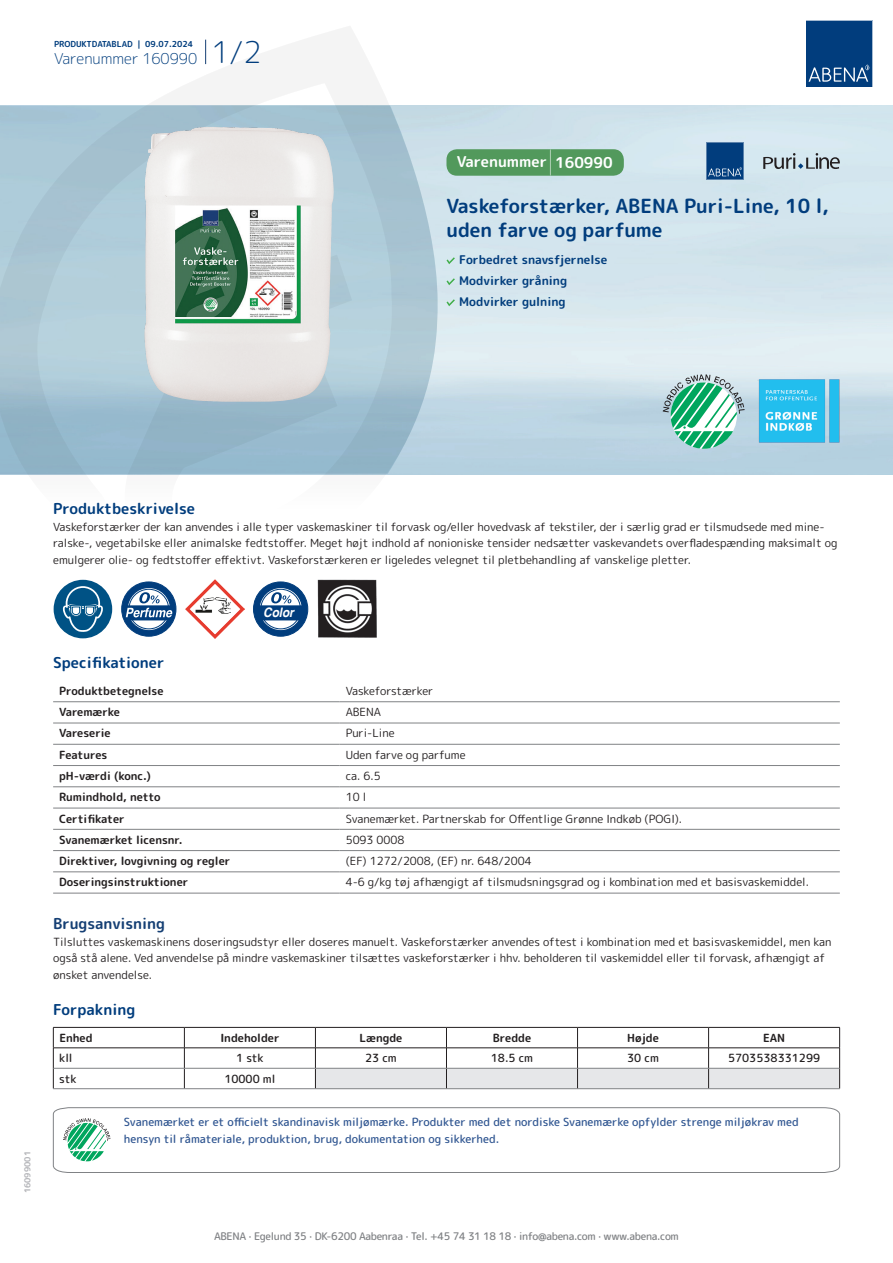
<style>
.page{position:relative;width:893px;height:1263px;background:#fff}
.page>*{position:absolute;margin:0;border:0;box-sizing:border-box;transform-origin:0 0}
.t1{font:700 19.5px/24px "Rounded Mplus 1 c";color:#013d7d}
.t2{font:700 15px "Rounded Mplus 1 c";color:#013d7d}
.t3{font:300 15px "Rounded Mplus 1 c";color:#013d7d}
.t4{font:700 15px "Rounded Mplus 1 c";color:#fff}
.t5{font:700 15px "Rounded Mplus 1 c";color:#153f74}
.t6{font:italic 700 13.05px "Helvetica";letter-spacing:-.005em;color:#fff;scale:.9 1}
.t7{font:700 12px/21px "Rounded Mplus 1 c";color:#013d7d}
.t8{font:11.25px/16.5px "Rounded Mplus 1 c";color:#231f20}
.t9{font:700 11.25px "Rounded Mplus 1 c";color:#231f20}
.t10{font:500 11.25px/16.5px "Rounded Mplus 1 c";color:#305691}
.t11{font:500 11.25px "Rounded Mplus 1 c";color:#231f20}
.t12{font:500 10.5px "Rounded Mplus 1 c";letter-spacing:-.03em;color:#808285}
.t13{font:700 8.25px "Rounded Mplus 1 c";color:#013d7d}
.t14{font:700 8.25px "Rounded Mplus 1 c";color:#b2b3b7}
.s1{font-size:30px}
.s2{font-size:25.5px}
</style>
<div class="page">
<img style="left:439px;top:106px;width:454px;height:368px">
<svg style="left:0;top:26px;width:439px;height:586px"></svg>
<svg style="left:0;top:106px;width:438px;height:368px;background:#a6c4d3"></svg>
<svg style="left:205px;top:40px;width:1px;height:24px"></svg>
<svg style="left:806px;top:20px;width:67px;height:67px;background:#144b86"></svg>
<img style="left:144px;top:127px;width:190px;height:275px">
<div style="left:54px;top:580px;width:58px;height:58px;background:#005285;border-radius:50%"></div>
<svg style="left:63px;top:580px;width:40px;height:52px"></svg>
<div style="left:122px;top:582px;width:54px;height:54px;background:#013d7d;border-radius:50%"></div>
<div style="left:121px;top:582px;width:55px;height:54px;border:1px solid #013d7d;border-radius:50%"></div>
<svg style="left:127px;top:587px;width:44px;height:44px"></svg>
<div style="left:127px;top:587px;width:44px;height:44px;border:1px solid #013d7d;border-radius:50%"></div>
<div style="left:129px;top:589px;width:40px;height:40px;border:1px solid #013d7d;border-radius:50%"></div>
<svg style="left:124px;top:592px;width:48px;height:28px"></svg>
<img style="left:185px;top:580px;width:59px;height:58px">
<div style="left:254px;top:582px;width:54px;height:54px;background:#013d7d;border-radius:50%"></div>
<div style="left:253px;top:582px;width:55px;height:54px;border:1px solid #013d7d;border-radius:50%"></div>
<svg style="left:259px;top:587px;width:43px;height:44px"></svg>
<div style="left:258px;top:587px;width:45px;height:44px;border:1px solid #013d7d;border-radius:50%"></div>
<div style="left:261px;top:589px;width:40px;height:40px;border:1px solid #013d7d;border-radius:50%"></div>
<svg style="left:255px;top:592px;width:49px;height:28px"></svg>
<img style="left:317px;top:580px;width:59px;height:58px">
<hr style="left:53px;top:701px;width:287px;height:1px;background:#808285">
<hr style="left:340px;top:701px;width:500px;height:1px;background:#808285">
<hr style="left:53px;top:723px;width:287px;height:1px;background:#808285">
<hr style="left:340px;top:723px;width:500px;height:1px;background:#808285">
<hr style="left:53px;top:744px;width:287px;height:1px;background:#808285">
<hr style="left:340px;top:744px;width:500px;height:1px;background:#808285">
<hr style="left:53px;top:765px;width:287px;height:1px;background:#808285">
<hr style="left:340px;top:765px;width:500px;height:1px;background:#808285">
<hr style="left:53px;top:786px;width:287px;height:1px;background:#808285">
<hr style="left:340px;top:786px;width:500px;height:1px;background:#808285">
<hr style="left:53px;top:808px;width:287px;height:1px;background:#808285">
<hr style="left:340px;top:808px;width:500px;height:1px;background:#808285">
<hr style="left:53px;top:829px;width:287px;height:1px;background:#808285">
<hr style="left:340px;top:829px;width:500px;height:1px;background:#808285">
<hr style="left:53px;top:850px;width:287px;height:1px;background:#808285">
<hr style="left:340px;top:850px;width:500px;height:1px;background:#808285">
<hr style="left:53px;top:871px;width:287px;height:1px;background:#808285">
<hr style="left:340px;top:871px;width:500px;height:1px;background:#808285">
<hr style="left:53px;top:893px;width:287px;height:1px;background:#808285">
<hr style="left:340px;top:893px;width:500px;height:1px;background:#808285">
<hr style="left:53px;top:1027px;width:131px;height:1px;background:#231f20">
<hr style="left:184px;top:1027px;width:131px;height:1px;background:#231f20">
<hr style="left:53px;top:1047px;width:131px;height:1px;background:#231f20">
<hr style="left:184px;top:1047px;width:131px;height:1px;background:#231f20">
<svg style="left:53px;top:1027px;width:1px;height:61px"></svg>
<svg style="left:184px;top:1027px;width:1px;height:61px"></svg>
<svg style="left:315px;top:1027px;width:525px;height:61px"></svg>
<hr style="left:54px;top:1068px;width:130px;height:1px;background:#808285">
<hr style="left:184px;top:1068px;width:131px;height:1px;background:#808285">
<hr style="left:315px;top:1068px;width:131px;height:1px;background:#808285">
<hr style="left:446px;top:1068px;width:131px;height:1px;background:#808285">
<hr style="left:577px;top:1068px;width:132px;height:1px;background:#808285">
<hr style="left:709px;top:1068px;width:130px;height:1px;background:#808285">
<hr style="left:53px;top:1088px;width:131px;height:1px;background:#808285">
<hr style="left:184px;top:1088px;width:131px;height:1px;background:#808285">
<hr style="left:315px;top:1088px;width:131px;height:1px;background:#808285">
<hr style="left:446px;top:1088px;width:131px;height:1px;background:#808285">
<hr style="left:577px;top:1088px;width:132px;height:1px;background:#808285">
<hr style="left:709px;top:1088px;width:131px;height:1px;background:#808285">
<svg style="left:53px;top:1107px;width:787px;height:66px"></svg>
<svg style="left:663px;top:374px;width:82px;height:75px"></svg>
<img style="left:757px;top:380px;width:82px;height:63px">
<svg style="left:446px;top:257px;width:9px;height:7px"></svg>
<svg style="left:446px;top:278px;width:9px;height:7px"></svg>
<svg style="left:446px;top:299px;width:9px;height:7px"></svg>
<div style="left:446px;top:149px;width:178px;height:27px;background:#52995c;border-radius:10px"></div>
<svg style="left:706px;top:142px;width:38px;height:38px"></svg>
<svg style="left:763px;top:153px;width:77px;height:16px"></svg>
<p class="t13" style="left:54px;top:38px;width:141px">PRODUKTDATABLAD | 09.07.2024</p>
<h2 class="t3" style="left:54px;top:48px;width:209px">Varenummer 160990 <span class="s1">1/2</span></h2>
<h2 class="t4" style="left:457px;top:151px;width:157px">Varenummer <span class="s2">|</span> 160990</h2>
<h1 class="t1" style="left:446px;top:194px;width:384px">Vaskeforstærker, ABENA Puri-Line, 10 l, uden farve og parfume</h1>
<p class="t7" style="left:459px;top:249px;width:149px">Forbedret snavsfjernelse<br>Modvirker gråning<br>Modvirker gulning</p>
<p class="t14" style="left:22px;top:1193px;width:44px;rotate:-90deg">16099001</p>
<h2 class="t2" style="left:53px;top:498px;width:143px">Produktbeskrivelse</h2>
<p class="t8" style="left:53px;top:518px;width:786px">Vaskeforstærker der kan anvendes i alle typer vaskemaskiner til forvask og/eller hovedvask af tekstiler, der i særlig grad er tilsmudsede med mine&shy;ralske-, vegetabilske eller animalske fedtstoffer. Meget højt indhold af nonioniske tensider nedsætter vaskevandets overfladespænding maksimalt og emulgerer olie- og fedtstoffer effektivt. Vaskeforstærkeren er ligeledes velegnet til pletbehandling af vanskelige pletter.</p>
<p class="t6" style="left:263px;top:602px;width:36px">Color</p>
<h2 class="t2" style="left:53px;top:652px;width:113px">Specifikationer</h2>
<p class="t9" style="left:59px;top:683px;width:106px">Produktbetegnelse</p>
<p class="t8" style="left:346px;top:682px;width:89px">Vaskeforstærker</p>
<p class="t9" style="left:59px;top:704px;width:62px">Varemærke</p>
<p class="t8" style="left:346px;top:704px;width:37px">ABENA</p>
<p class="t9" style="left:59px;top:725px;width:53px">Vareserie</p>
<p class="t8" style="left:346px;top:725px;width:51px">Puri-Line</p>
<p class="t9" style="left:59px;top:747px;width:50px">Features</p>
<p class="t8" style="left:346px;top:746px;width:121px">Uden farve og parfume</p>
<p class="t9" style="left:59px;top:768px;width:93px">pH-værdi (konc.)</p>
<p class="t8" style="left:346px;top:768px;width:36px">ca. 6.5</p>
<p class="t9" style="left:59px;top:789px;width:103px">Rumindhold, netto</p>
<p class="t8" style="left:346px;top:789px;width:22px">10 l</p>
<p class="t9" style="left:59px;top:810px;width:67px">Certifikater</p>
<p class="t8" style="left:346px;top:810px;width:338px">Svanemærket. Partnerskab for Offentlige Grønne Indkøb (POGI).</p>
<p class="t9" style="left:59px;top:832px;width:125px">Svanemærket licensnr.</p>
<p class="t8" style="left:346px;top:831px;width:60px">5093 0008</p>
<p class="t9" style="left:59px;top:853px;width:173px">Direktiver, lovgivning og regler</p>
<p class="t8" style="left:346px;top:853px;width:188px">(EF) 1272/2008, (EF) nr. 648/2004</p>
<p class="t9" style="left:59px;top:874px;width:131px">Doseringsinstruktioner</p>
<p class="t8" style="left:346px;top:874px;width:465px">4-6 g/kg tøj afhængigt af tilsmudsningsgrad og i kombination med et basisvaskemiddel.</p>
<h2 class="t5" style="left:53px;top:913px;width:113px">Brugsanvisning</h2>
<p class="t8" style="left:53px;top:933px;width:780px">Tilsluttes vaskemaskinens doseringsudstyr eller doseres manuelt. Vaskeforstærker anvendes oftest i kombination med et basisvaskemiddel, men kan også stå alene. Ved anvendelse på mindre vaskemaskiner tilsættes vaskeforstærker i hhv. beholderen til vaskemiddel eller til forvask, afhængigt af ønsket anvendelse.</p>
<h2 class="t2" style="left:53px;top:999px;width:84px">Forpakning</h2>
<p class="t9" style="left:59px;top:1030px;width:35px">Enhed</p>
<p class="t9" style="left:220px;top:1030px;width:61px">Indeholder</p>
<p class="t9" style="left:359px;top:1030px;width:44px">Længde</p>
<p class="t9" style="left:493px;top:1030px;width:40px">Bredde</p>
<p class="t9" style="left:627px;top:1030px;width:33px">Højde</p>
<p class="t9" style="left:763px;top:1030px;width:24px">EAN</p>
<p class="t11" style="left:59px;top:1050px;width:15px">kll</p>
<p class="t11" style="left:236px;top:1050px;width:29px">1 stk</p>
<p class="t11" style="left:365px;top:1050px;width:33px">23 cm</p>
<p class="t11" style="left:491px;top:1050px;width:44px">18.5 cm</p>
<p class="t11" style="left:627px;top:1050px;width:33px">30 cm</p>
<p class="t11" style="left:728px;top:1050px;width:94px">5703538331299</p>
<p class="t11" style="left:59px;top:1070px;width:19px">stk</p>
<p class="t11" style="left:224px;top:1070px;width:53px">10000 ml</p>
<p class="t10" style="left:124px;top:1114px;width:676px">Svanemærket er et officielt skandinavisk miljømærke. Produkter med det nordiske Svanemærke opfylder strenge miljøkrav med hensyn til råmateriale, produktion, brug, dokumentation og sikkerhed.</p>
<p class="t12" style="left:214px;top:1229px;width:466px">ABENA · Egelund 35 · DK-6200 Aabenraa · Tel. +45 74 31 18 18 · info@abena.com · www.abena.com</p>
</div>
